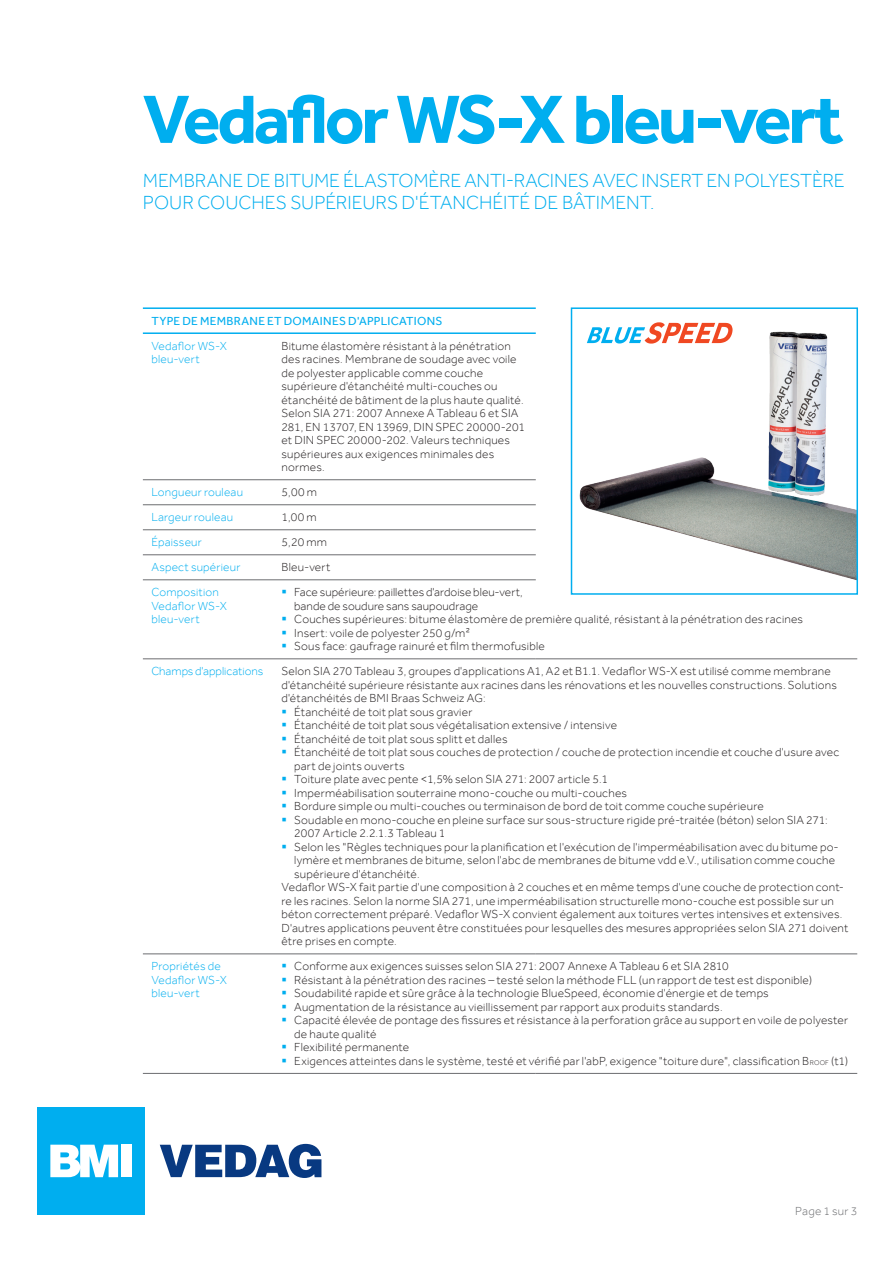
<style>
.page{position:relative;width:893px;height:1263px;background:#fff}
.page>*{position:absolute;margin:0;border:0;box-sizing:border-box;transform-origin:0 0}
.t1{font:700 70.5px "Effra";letter-spacing:-.045em;color:#00aeef}
.t2{font:300 19.5px/22.5px "Effra";letter-spacing:-.01em;color:#00aeef}
.t3{font:300 12px/13.5px "Effra";letter-spacing:.015em;color:#231f20}
.t4{font:300 12px/13.5px "Effra";letter-spacing:.015em;color:#00aeef}
.t5{font:12px "Effra";letter-spacing:.02em;color:#00aeef}
.t6{font:300 12px "Effra";letter-spacing:.02em;color:#6c6d70}
.s1{color:#00aeef}
.s2{font-size:7.05px}
</style>
<div class="page">
<div style="left:37px;top:1107px;width:107px;height:107px;background:#00aeef"></div>
<svg style="left:50px;top:1145px;width:68px;height:32px;background:#d1f0fc"></svg>
<div style="left:121px;top:1145px;width:10px;height:32px;background:#fff"></div>
<svg style="left:160px;top:1144px;width:161px;height:34px"></svg>
<hr style="left:143px;top:479px;width:130px;height:1px;background:#6c6d70">
<hr style="left:273px;top:479px;width:263px;height:1px;background:#6c6d70">
<hr style="left:143px;top:504px;width:130px;height:1px;background:#6c6d70">
<hr style="left:273px;top:504px;width:263px;height:1px;background:#6c6d70">
<hr style="left:143px;top:529px;width:130px;height:1px;background:#6c6d70">
<hr style="left:273px;top:529px;width:263px;height:1px;background:#6c6d70">
<hr style="left:143px;top:554px;width:130px;height:1px;background:#6c6d70">
<hr style="left:273px;top:554px;width:263px;height:1px;background:#6c6d70">
<hr style="left:143px;top:579px;width:130px;height:1px;background:#6c6d70">
<hr style="left:143px;top:307px;width:130px;height:2px;background:#00aeef">
<hr style="left:273px;top:307px;width:263px;height:2px;background:#00aeef">
<hr style="left:143px;top:332px;width:130px;height:2px;background:#00aeef">
<hr style="left:273px;top:332px;width:263px;height:2px;background:#00aeef">
<hr style="left:273px;top:953px;width:263px;height:1px;background:#6c6d70">
<hr style="left:536px;top:953px;width:321px;height:1px;background:#6c6d70">
<hr style="left:273px;top:1073px;width:263px;height:1px;background:#6c6d70">
<hr style="left:536px;top:1073px;width:321px;height:1px;background:#6c6d70">
<hr style="left:143px;top:658px;width:130px;height:1px;background:#6c6d70">
<hr style="left:143px;top:953px;width:130px;height:1px;background:#6c6d70">
<hr style="left:143px;top:1073px;width:130px;height:1px;background:#6c6d70">
<hr style="left:273px;top:579px;width:263px;height:1px;background:#6c6d70">
<hr style="left:273px;top:658px;width:263px;height:1px;background:#6c6d70">
<hr style="left:536px;top:658px;width:321px;height:1px;background:#6c6d70">
<img style="left:579px;top:331px;width:276px;height:249px">
<div style="left:571px;top:307px;width:287px;height:288px;border:2px solid #00aeef"></div>
<svg style="left:586px;top:322px;width:150px;height:22px"></svg>
<h1 class="t1" style="left:143px;top:77px;width:702px">Vedaflor WS-X bleu-vert</h1>
<h2 class="t2" style="left:143px;top:169px;width:703px">MEMBRANE DE BITUME ÉLASTOMÈRE ANTI-RACINES AVEC INSERT EN POLYESTÈRE<br>POUR COUCHES SUPÉRIEURS D'ÉTANCHÉITÉ DE BÂTIMENT.</h2>
<p class="t5" style="left:151px;top:314px;width:293px">TYPE DE MEMBRANE ET DOMAINES D'APPLICATIONS</p>
<p class="t4" style="left:151px;top:339px;width:77px">Vedaflor WS-X bleu-vert</p>
<p class="t3" style="left:281px;top:339px;width:245px">Bitume élastomère résistant à la pénétration des racines. Membrane de soudage avec voile de polyester applicable comme couche supérieure d'étanchéité multi-couches ou étanchéité de bâtiment de la plus haute qualité.<br>Selon SIA 271: 2007 Annexe A Tableau 6 et SIA 281, EN 13707, EN 13969, DIN SPEC 20000-201 et DIN SPEC 20000-202. Valeurs techniques supérieures aux exigences minimales des normes.</p>
<p class="t4" style="left:151px;top:485px;width:93px">Longueur rouleau</p>
<p class="t3" style="left:281px;top:485px;width:37px">5,00 m</p>
<p class="t4" style="left:151px;top:510px;width:83px">Largeur rouleau</p>
<p class="t3" style="left:281px;top:510px;width:37px">1,00 m</p>
<p class="t4" style="left:151px;top:535px;width:52px">Épaisseur</p>
<p class="t3" style="left:281px;top:535px;width:47px">5,20 mm</p>
<p class="t4" style="left:151px;top:560px;width:91px">Aspect supérieur</p>
<p class="t3" style="left:281px;top:560px;width:50px">Bleu-vert</p>
<p class="t4" style="left:151px;top:585px;width:77px">Composition<br>Vedaflor WS-X bleu-vert</p>
<p class="t3" style="left:294px;top:585px;width:230px;text-indent:-13px"><span class="s1">▪</span> Face supérieure: paillettes d'ardoise bleu-vert, bande de soudure sans saupoudrage</p>
<p class="t3" style="left:281px;top:612px;width:523px"><span class="s1">▪</span> Couches supérieures: bitume élastomère de première qualité, résistant à la pénétration des racines</p>
<p class="t3" style="left:281px;top:626px;width:190px"><span class="s1">▪</span> Insert: voile de polyester 250 g/m²</p>
<p class="t3" style="left:281px;top:639px;width:265px"><span class="s1">▪</span> Sous face: gaufrage rainuré et film thermofusible</p>
<p class="t4" style="left:151px;top:664px;width:113px">Champs d'applications</p>
<p class="t3" style="left:281px;top:664px;width:557px">Selon SIA 270 Tableau 3, groupes d'applications A1, A2 et B1.1. Vedaflor WS-X est utilisé comme membrane d'étanchéité supérieure résistante aux racines dans les rénovations et les nouvelles constructions. Solutions d'étanchéités de BMI Braas Schweiz AG:</p>
<p class="t3" style="left:281px;top:705px;width:192px"><span class="s1">▪</span> Étanchéité de toit plat sous gravier</p>
<p class="t3" style="left:281px;top:718px;width:337px"><span class="s1">▪</span> Étanchéité de toit plat sous végétalisation extensive / intensive</p>
<p class="t3" style="left:281px;top:732px;width:228px"><span class="s1">▪</span> Étanchéité de toit plat sous splitt et dalles</p>
<p class="t3" style="left:294px;top:745px;width:547px;text-indent:-13px"><span class="s1">▪</span> Étanchéité de toit plat sous couches de protection / couche de protection incendie et couche d'usure avec part de joints ouverts</p>
<p class="t3" style="left:281px;top:772px;width:328px"><span class="s1">▪</span> Toiture plate avec pente &lt;1,5% selon SIA 271: 2007 article 5.1</p>
<p class="t3" style="left:281px;top:786px;width:347px"><span class="s1">▪</span> Imperméabilisation souterraine mono-couche ou multi-couches</p>
<p class="t3" style="left:281px;top:799px;width:484px"><span class="s1">▪</span> Bordure simple ou multi-couches ou terminaison de bord de toit comme couche supérieure</p>
<p class="t3" style="left:294px;top:813px;width:535px;text-indent:-13px"><span class="s1">▪</span> Soudable en mono-couche en pleine surface sur sous-structure rigide pré-traitée (béton) selon SIA 271:<br>2007 Article 2.2.1.3 Tableau 1</p>
<p class="t3" style="left:281px;top:840px;width:559px"><span class="s1">▪</span> Selon les "Règles techniques pour la planification et l'exécution de l'imperméabilisation avec du bitume po-</p>
<p class="t3" style="left:294px;top:853px;width:542px">lymère et membranes de bitume, selon l'abc de membranes de bitume vdd e.V., utilisation comme couche</p>
<p class="t3" style="left:294px;top:867px;width:127px">supérieure d'étanchéité.</p>
<p class="t3" style="left:281px;top:880px;width:564px">Vedaflor WS-X fait partie d'une composition à 2 couches et en même temps d'une couche de protection cont-</p>
<p class="t3" style="left:281px;top:894px;width:554px">re les racines. Selon la norme SIA 271, une imperméabilisation structurelle mono-couche est possible sur un</p>
<p class="t3" style="left:281px;top:907px;width:562px">béton correctement préparé. Vedaflor WS-X convient également aux toitures vertes intensives et extensives.</p>
<p class="t3" style="left:281px;top:921px;width:568px">D'autres applications peuvent être constituées pour lesquelles des mesures appropriées selon SIA 271 doivent</p>
<p class="t3" style="left:281px;top:934px;width:117px">être prises en compte.</p>
<p class="t4" style="left:151px;top:959px;width:77px">Propriétés de<br>Vedaflor WS-X bleu-vert</p>
<p class="t3" style="left:281px;top:959px;width:449px"><span class="s1">▪</span> Conforme aux exigences suisses selon SIA 271: 2007 Annexe A Tableau 6 et SIA 2810</p>
<p class="t3" style="left:281px;top:973px;width:532px"><span class="s1">▪</span> Résistant à la pénétration des racines – testé selon la méthode FLL (un rapport de test est disponible)</p>
<p class="t3" style="left:281px;top:986px;width:489px"><span class="s1">▪</span> Soudabilité rapide et sûre grâce à la technologie BlueSpeed, économie d'énergie et de temps</p>
<p class="t3" style="left:281px;top:1000px;width:443px"><span class="s1">▪</span> Augmentation de la résistance au vieillissement par rapport aux produits standards.</p>
<p class="t3" style="left:294px;top:1013px;width:555px;text-indent:-13px"><span class="s1">▪</span> Capacité élevée de pontage des fissures et résistance à la perforation grâce au support en voile de polyester de haute qualité</p>
<p class="t3" style="left:281px;top:1040px;width:129px"><span class="s1">▪</span> Flexibilité permanente</p>
<p class="t3" style="left:281px;top:1054px;width:568px"><span class="s1">▪</span> Exigences atteintes dans le système, testé et vérifié par l'abP, exigence "toiture dure", classification B<span class="s2">ROOF</span> (t1)</p>
<p class="t6" style="left:795px;top:1203px;width:64px">Page 1 sur 3</p>
</div>
